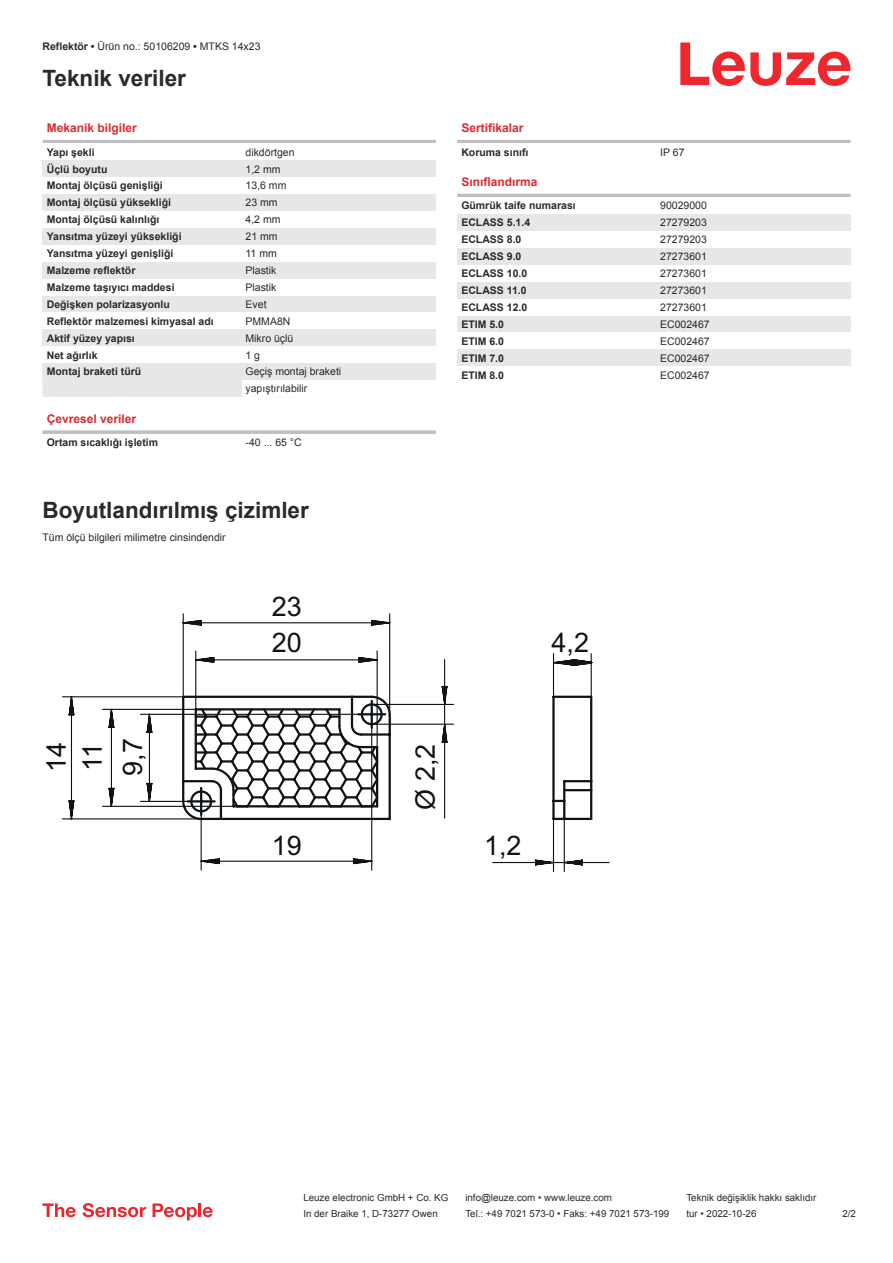
<style>
.page{position:relative;width:893px;height:1263px;background:#fff}
.page>*{position:absolute;margin:0;border:0;box-sizing:border-box;transform-origin:0 0}
.t1{font:27px/36px "Arial";color:#0f1316}
.t2{font:700 22.5px "Arial";color:#2b292a}
.t3{font:700 12px "Arial";color:#db2a30}
.t4{font:700 10.5px "Arial";color:#2b292a}
.t5{font:10.5px/17px "Arial";color:#2b292a}
.t6{font:9.75px "Arial";color:#2b292a}
.s1{font-weight:700}
</style>
<div class="page">
<svg style="left:680px;top:43px;width:170px;height:43px"></svg>
<div style="left:43px;top:380px;width:199px;height:17px;background:#e6e7e9"></div>
<hr style="left:43px;top:140px;width:393px;height:3px;background:#bdbfc1">
<div style="left:43px;top:160px;width:199px;height:17px;background:#e6e7e9"></div>
<div style="left:242px;top:160px;width:194px;height:17px;background:#e6e7e9"></div>
<div style="left:43px;top:194px;width:199px;height:17px;background:#e6e7e9"></div>
<div style="left:242px;top:194px;width:194px;height:17px;background:#e6e7e9"></div>
<div style="left:43px;top:228px;width:199px;height:17px;background:#e6e7e9"></div>
<div style="left:242px;top:228px;width:194px;height:17px;background:#e6e7e9"></div>
<div style="left:43px;top:262px;width:199px;height:17px;background:#e6e7e9"></div>
<div style="left:242px;top:262px;width:194px;height:17px;background:#e6e7e9"></div>
<div style="left:43px;top:296px;width:199px;height:16px;background:#e6e7e9"></div>
<div style="left:242px;top:296px;width:194px;height:16px;background:#e6e7e9"></div>
<div style="left:43px;top:329px;width:199px;height:17px;background:#e6e7e9"></div>
<div style="left:242px;top:329px;width:194px;height:17px;background:#e6e7e9"></div>
<div style="left:43px;top:363px;width:199px;height:17px;background:#e6e7e9"></div>
<div style="left:242px;top:363px;width:194px;height:17px;background:#e6e7e9"></div>
<svg style="left:43px;top:430px;width:393px;height:4px;background:#c3c5c7"></svg>
<hr style="left:457px;top:140px;width:393px;height:3px;background:#bdbfc1">
<hr style="left:457px;top:194px;width:393px;height:3px;background:#bdbfc1">
<div style="left:457px;top:214px;width:200px;height:17px;background:#e6e7e9"></div>
<div style="left:657px;top:214px;width:193px;height:17px;background:#e6e7e9"></div>
<div style="left:457px;top:248px;width:200px;height:17px;background:#e6e7e9"></div>
<div style="left:657px;top:248px;width:193px;height:17px;background:#e6e7e9"></div>
<div style="left:457px;top:282px;width:200px;height:17px;background:#e6e7e9"></div>
<div style="left:657px;top:282px;width:193px;height:17px;background:#e6e7e9"></div>
<div style="left:457px;top:316px;width:200px;height:16px;background:#e6e7e9"></div>
<div style="left:657px;top:316px;width:193px;height:16px;background:#e6e7e9"></div>
<div style="left:457px;top:349px;width:200px;height:17px;background:#e6e7e9"></div>
<div style="left:657px;top:349px;width:193px;height:17px;background:#e6e7e9"></div>
<svg style="left:43px;top:1203px;width:33px;height:14px"></svg>
<svg style="left:83px;top:1203px;width:63px;height:14px"></svg>
<svg style="left:153px;top:1203px;width:44px;height:17px"></svg>
<hr style="left:198px;top:1203px;width:3px;height:14px;background:#ed272d">
<svg style="left:203px;top:1207px;width:10px;height:10px"></svg>
<svg style="left:62px;top:613px;width:548px;height:259px"></svg>
<svg style="left:185px;top:699px;width:408px;height:118px"></svg>
<p class="t5" style="left:43px;top:38px;width:220px"><span class="s1">Reflektör •</span> Ürün no.: 50106209 <span class="s1">•</span> MTKS 14x23</p>
<h2 class="t2" style="left:43px;top:70px;width:145px">Teknik veriler</h2>
<p class="t3" style="left:47px;top:123px;width:92px">Mekanik bilgiler</p>
<p class="t4" style="left:47px;top:145px;width:49px">Yapı şekli</p>
<p class="t5" style="left:246px;top:143px;width:51px">dikdörtgen</p>
<p class="t4" style="left:47px;top:161px;width:62px">Üçlü boyutu</p>
<p class="t5" style="left:246px;top:160px;width:37px">1,2 mm</p>
<p class="t4" style="left:47px;top:178px;width:118px">Montaj ölçüsü genişliği</p>
<p class="t5" style="left:246px;top:177px;width:42px">13,6 mm</p>
<p class="t4" style="left:47px;top:195px;width:126px">Montaj ölçüsü yüksekliği</p>
<p class="t5" style="left:246px;top:194px;width:34px">23 mm</p>
<p class="t4" style="left:47px;top:212px;width:114px">Montaj ölçüsü kalınlığı</p>
<p class="t5" style="left:246px;top:211px;width:37px">4,2 mm</p>
<p class="t4" style="left:47px;top:229px;width:136px">Yansıtma yüzeyi yüksekliği</p>
<p class="t5" style="left:246px;top:228px;width:34px">21 mm</p>
<p class="t4" style="left:47px;top:246px;width:128px">Yansıtma yüzeyi genişliği</p>
<p class="t5" style="left:246px;top:245px;width:33px">11 mm</p>
<p class="t4" style="left:47px;top:263px;width:90px">Malzeme reflektör</p>
<p class="t5" style="left:246px;top:262px;width:32px">Plastik</p>
<p class="t4" style="left:47px;top:280px;width:129px">Malzeme taşıyıcı maddesi</p>
<p class="t5" style="left:246px;top:279px;width:32px">Plastik</p>
<p class="t4" style="left:47px;top:297px;width:125px">Değişken polarizasyonlu</p>
<p class="t5" style="left:246px;top:296px;width:23px">Evet</p>
<p class="t4" style="left:47px;top:314px;width:168px">Reflektör malzemesi kimyasal adı</p>
<p class="t5" style="left:246px;top:313px;width:46px">PMMA8N</p>
<p class="t4" style="left:47px;top:331px;width:90px">Aktif yüzey yapısı</p>
<p class="t5" style="left:246px;top:329px;width:49px">Mikro üçlü</p>
<p class="t4" style="left:47px;top:347px;width:52px">Net ağırlık</p>
<p class="t5" style="left:246px;top:346px;width:16px">1 g</p>
<p class="t4" style="left:47px;top:364px;width:96px">Montaj braketi türü</p>
<p class="t5" style="left:246px;top:363px;width:97px">Geçiş montaj braketi yapıştırılabilir</p>
<p class="t3" style="left:47px;top:414px;width:91px">Çevresel veriler</p>
<p class="t4" style="left:47px;top:435px;width:113px">Ortam sıcaklığı işletim</p>
<p class="t5" style="left:246px;top:434px;width:58px">-40 ... 65 °C</p>
<h2 class="t2" style="left:43px;top:494px;width:268px">Boyutlandırılmış çizimler</h2>
<p class="t5" style="left:43px;top:529px;width:185px">Tüm ölçü bilgileri milimetre cinsindendir</p>
<h1 class="t1" style="left:272px;top:590px;width:32px">23</h1>
<h1 class="t1" style="left:40px;top:772px;width:32px;rotate:-90deg">14<br>11</h1>
<h1 class="t1" style="left:116px;top:776px;width:39px;rotate:-90deg">9,7</h1>
<h1 class="t1" style="left:272px;top:626px;width:32px">20</h1>
<h1 class="t1" style="left:272px;top:828px;width:32px">19</h1>
<p class="t3" style="left:461px;top:123px;width:64px">Sertifikalar</p>
<p class="t4" style="left:461px;top:145px;width:69px">Koruma sınıfı</p>
<p class="t5" style="left:660px;top:144px;width:26px">IP 67</p>
<p class="t3" style="left:461px;top:173px;width:78px">Sınıflandırma</p>
<p class="t4" style="left:461px;top:198px;width:116px">Gümrük taife numarası</p>
<p class="t5" style="left:660px;top:197px;width:48px">90029000</p>
<p class="t4" style="left:461px;top:219px;width:70px">ECLASS 5.1.4</p>
<p class="t5" style="left:660px;top:214px;width:48px">27279203</p>
<p class="t4" style="left:461px;top:236px;width:62px">ECLASS 8.0</p>
<p class="t5" style="left:660px;top:231px;width:48px">27279203</p>
<p class="t4" style="left:461px;top:252px;width:62px">ECLASS 9.0</p>
<p class="t5" style="left:660px;top:248px;width:48px">27273601</p>
<p class="t4" style="left:461px;top:269px;width:67px">ECLASS 10.0</p>
<p class="t5" style="left:660px;top:265px;width:48px">27273601</p>
<p class="t4" style="left:461px;top:286px;width:67px">ECLASS 11.0</p>
<p class="t5" style="left:660px;top:282px;width:48px">27273601</p>
<p class="t4" style="left:461px;top:303px;width:67px">ECLASS 12.0</p>
<p class="t5" style="left:660px;top:299px;width:48px">27273601</p>
<p class="t4" style="left:461px;top:320px;width:44px">ETIM 5.0</p>
<p class="t5" style="left:660px;top:316px;width:51px">EC002467</p>
<p class="t4" style="left:461px;top:337px;width:44px">ETIM 6.0</p>
<p class="t5" style="left:660px;top:332px;width:51px">EC002467</p>
<p class="t4" style="left:461px;top:354px;width:44px">ETIM 7.0</p>
<p class="t5" style="left:660px;top:349px;width:51px">EC002467</p>
<p class="t4" style="left:461px;top:371px;width:44px">ETIM 8.0</p>
<p class="t5" style="left:660px;top:366px;width:51px">EC002467</p>
<h1 class="t1" style="left:409px;top:810px;width:68px;rotate:-90deg">Ø 2,2</h1>
<h1 class="t1" style="left:551px;top:626px;width:39px">4,2</h1>
<h1 class="t1" style="left:484px;top:828px;width:39px">1,2</h1>
<p class="t6" style="left:303px;top:1191px;width:146px">Leuze electronic GmbH + Co. KG</p>
<p class="t6" style="left:465px;top:1191px;width:148px">info@leuze.com • www.leuze.com</p>
<p class="t6" style="left:686px;top:1191px;width:132px">Teknik değişiklik hakkı saklıdır</p>
<p class="t6" style="left:303px;top:1207px;width:136px">In der Braike 1, D-73277 Owen</p>
<p class="t6" style="left:465px;top:1207px;width:205px">Tel.: +49 7021 573-0 • Faks: +49 7021 573-199</p>
<p class="t6" style="left:686px;top:1207px;width:72px">tur • 2022-10-26</p>
<p class="t6" style="left:842px;top:1208px;width:15px">2 /2</p>
</div>
